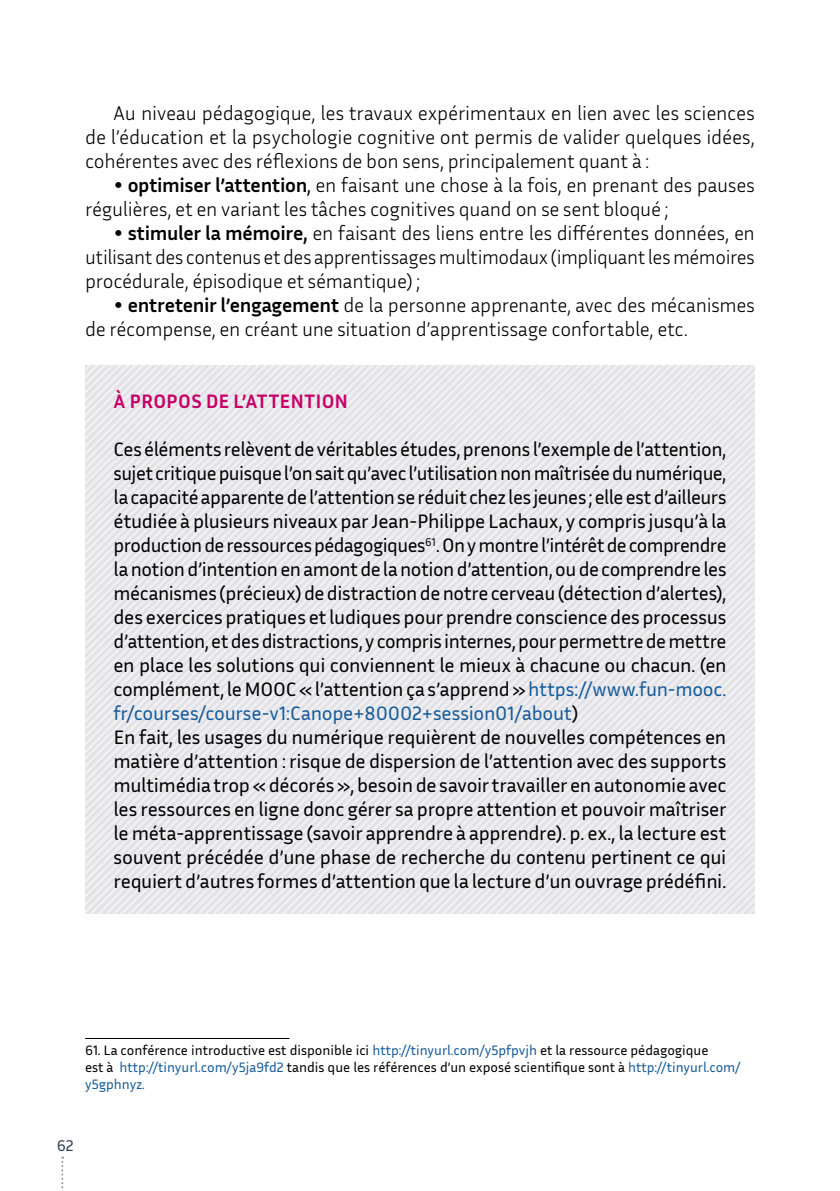
<style>
.page{position:relative;width:840px;height:1191px;background:#fff}
.page>*{position:absolute;margin:0;border:0;box-sizing:border-box;transform-origin:0 0}
.t1{font:20px/24px "Inria Sans";letter-spacing:-.015em;color:#000}
.t2{font:300 20px/24px "Inria Sans";letter-spacing:-.01em;color:#000;text-align:justify}
.t3{font:700 20px "Inria Sans";letter-spacing:.005em;color:#c50067}
.t4{font:16px "Inria Sans";color:#314054}
.t5{font:14px/16.8px "Inria Sans";color:#000}
.s1{font-family:"Gotham";font-weight:700}
.s2{font-weight:700}
.s3{font-weight:400}
.s4{color:#165b9a}
</style>
<div class="page">
<svg style="left:61px;top:1156px;width:2px;height:35px"></svg>
<div style="left:85px;top:366px;width:669px;height:547px;background:#e5e5e8"></div>
<hr style="left:85px;top:1038px;width:204px;height:1px;background:#000">
<p class="t2" style="left:85px;top:100px;width:670px;text-indent:28px">Au niveau pédagogique, les travaux expérimentaux en lien avec les sciences de l’éducation et la psychologie cognitive ont permis de valider quelques idées, cohérentes avec des réflexions de bon sens, principalement quant à :</p>
<p class="t2" style="left:85px;top:172px;width:670px;text-indent:28px"><span class="s1">•</span> <span class="s2">optimiser l’attention</span><span class="s3">,</span> en faisant une chose à la fois, en prenant des pauses régulières, et en variant les tâches cognitives quand on se sent bloqué ;</p>
<p class="t2" style="left:85px;top:220px;width:671px;text-indent:28px"><span class="s1">•</span> <span class="s2">stimuler la mémoire,</span> en faisant des liens entre les différentes données, en utilisant des contenus et des apprentissages multimodaux (impliquant les mémoires procédurale, épisodique et sémantique) ;</p>
<p class="t2" style="left:85px;top:292px;width:670px;text-indent:28px"><span class="s1">•</span> <span class="s2">entretenir l’engagement</span> de la personne apprenante, avec des mécanismes de récompense, en créant une situation d’apprentissage confortable, etc.</p>
<p class="t3" style="left:113px;top:388px;width:236px">À PROPOS DE L’ATTENTION</p>
<p class="t1" style="left:113px;top:437px;width:614px">Ces éléments relèvent de véritables études, prenons l’exemple de l’attention, sujet critique puisque l’on sait qu’avec l’utilisation non maîtrisée du numérique, la capacité apparente de l’attention se réduit chez les jeunes ; elle est d’ailleurs étudiée à plusieurs niveaux par Jean-Philippe Lachaux, y compris jusqu’à la production de ressources pédagogiques<sup>61</sup>. On y montre l’intérêt de comprendre la notion d’intention en amont de la notion d’attention, ou de comprendre les mécanismes (précieux) de distraction de notre cerveau (détection d’alertes), des exercices pratiques et ludiques pour prendre conscience des processus d’attention, et des distractions, y compris internes, pour permettre de mettre en place les solutions qui conviennent le mieux à chacune ou chacun. (en complément, le MOOC « l’attention ça s’apprend » <span class="s4">https://www.fun-mooc. fr/courses/course-v1:Canope+80002+session01/about</span>)<br>En fait, les usages du numérique requièrent de nouvelles compétences en matière d’attention : risque de dispersion de l’attention avec des supports multimédia trop « décorés », besoin de savoir travailler en autonomie avec les ressources en ligne donc gérer sa propre attention et pouvoir maîtriser le méta-apprentissage (savoir apprendre à apprendre). p. ex., la lecture est souvent précédée d’une phase de recherche du contenu pertinent ce qui requiert d’autres formes d’attention que la lecture d’un ouvrage prédéfini.</p>
<p class="t5" style="left:85px;top:1041px;width:656px">61. La conférence introductive est disponible ici <span class="s4">http://tinyurl.com/y5pfpvjh</span> et la ressource pédagogique<br>est à <span class="s4">http://tinyurl.com/y5ja9fd2</span> tandis que les références d’un exposé scientifique sont à <span class="s4">http://tinyurl.com/ y5gphnyz.</span></p>
<p class="t4" style="left:57px;top:1135px;width:18px">62</p>
</div>
